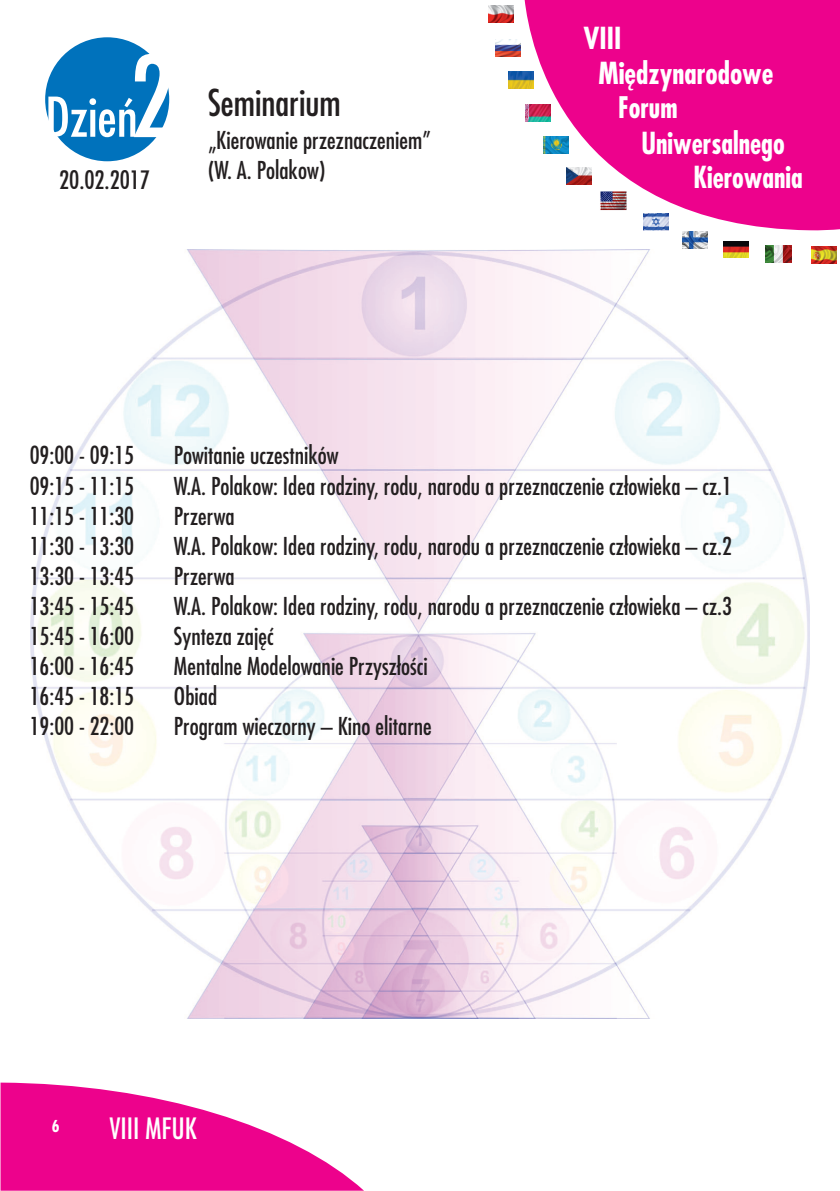
<style>
.page{position:relative;width:840px;height:1191px;background:#fff}
.page>*{position:absolute;margin:0;border:0;box-sizing:border-box;transform-origin:0 0}
.t1{font:53.2px "Fujiyama";color:#fff}
.t2{font:36px "Fujiyama";color:#231f20}
.t3{font:700 29.6px "Fujiyama";color:#fff;scale:.91 1}
.t4{font:700 29.6px "Fujiyama";color:#fff;scale:.95 1}
.t5{font:700 29.6px "Fujiyama";color:#fff;scale:.96 1}
.t6{font:700 29px "Fujiyama";color:#fff;scale:.93 1}
.t7{font:28.6px "Fujiyama";color:#fff}
.t8{font:24.6px "Fujiyama";color:#231f20}
.t9{font:24px/30px "Fujiyama";color:#231f20}
.t10{font:700 16px "Fujiyama";color:#fff}
.s1{font-size:109px}
</style>
<div class="page">
<img style="left:30px;top:249px;width:779px;height:769px">
<svg style="left:1px;top:1082px;width:362px;height:108px"></svg>
<div style="left:45px;top:37px;width:124px;height:124px;background:#0072bc;border-radius:50%"></div>
<svg style="left:524px;top:0;width:315px;height:230px;fill:#ed028c"></svg>
<img style="left:811px;top:247px;width:25px;height:17px">
<img style="left:765px;top:246px;width:25px;height:17px">
<img style="left:722px;top:241px;width:25px;height:17px">
<img style="left:682px;top:232px;width:25px;height:16px">
<img style="left:643px;top:214px;width:25px;height:17px">
<img style="left:598px;top:192px;width:29px;height:18px">
<img style="left:566px;top:168px;width:25px;height:16px">
<img style="left:543px;top:137px;width:25px;height:17px">
<img style="left:525px;top:105px;width:25px;height:16px">
<img style="left:508px;top:72px;width:25px;height:17px">
<img style="left:495px;top:39px;width:25px;height:17px">
<img style="left:488px;top:6px;width:25px;height:17px">
<p class="t5" style="left:583px;top:27px;width:41px">VIII</p>
<h1 class="t1" style="left:45px;top:95px;width:131px">Dzieñ<span class="s1">2</span></h1>
<p class="t8" style="left:59px;top:170px;width:92px">20.02.2017</p>
<p class="t3" style="left:693px;top:166px;width:122px">Kierowania</p>
<p class="t4" style="left:598px;top:62px;width:186px">Miêdzynarodowe</p>
<h2 class="t2" style="left:208px;top:88px;width:134px">Seminarium</h2>
<p class="t9" style="left:208px;top:127px;width:224px">„Kierowanie przeznaczeniem” (W. A. Polakow)</p>
<p class="t6" style="left:618px;top:97px;width:65px">Forum</p>
<p class="t3" style="left:641px;top:132px;width:159px">Uniwersalnego</p>
<p class="t9" style="left:30px;top:442px;width:106px">09:00 - 09:15</p>
<p class="t9" style="left:174px;top:442px;width:166px">Powitanie uczestników</p>
<p class="t9" style="left:30px;top:473px;width:106px">09:15 - 11:15</p>
<p class="t9" style="left:174px;top:473px;width:559px">W.A. Polakow: Idea rodziny, rodu, narodu a przeznaczenie cz³owieka cz.1</p>
<p class="t9" style="left:30px;top:503px;width:106px">11:15 - 11:30</p>
<p class="t9" style="left:174px;top:503px;width:62px">Przerwa</p>
<p class="t9" style="left:30px;top:533px;width:106px">11:30 - 13:30</p>
<p class="t9" style="left:174px;top:533px;width:559px">W.A. Polakow: Idea rodziny, rodu, narodu a przeznaczenie cz³owieka cz.2</p>
<p class="t9" style="left:30px;top:563px;width:106px">13:30 - 13:45</p>
<p class="t9" style="left:174px;top:563px;width:62px">Przerwa</p>
<p class="t9" style="left:30px;top:593px;width:106px">13:45 - 15:45</p>
<p class="t9" style="left:174px;top:593px;width:559px">W.A. Polakow: Idea rodziny, rodu, narodu a przeznaczenie cz³owieka cz.3</p>
<p class="t9" style="left:30px;top:623px;width:106px">15:45 - 16:00</p>
<p class="t9" style="left:174px;top:623px;width:101px">Synteza zajêæ</p>
<p class="t9" style="left:30px;top:653px;width:106px">16:00 - 16:45</p>
<p class="t9" style="left:174px;top:653px;width:255px">Mentalne Modelowanie Przysz³oœci</p>
<p class="t9" style="left:30px;top:683px;width:106px">16:45 - 18:15</p>
<p class="t9" style="left:174px;top:683px;width:45px">Obiad</p>
<p class="t9" style="left:30px;top:713px;width:106px">19:00 - 22:00</p>
<p class="t9" style="left:174px;top:713px;width:259px">Program wieczorny – Kino elitarne</p>
<p class="t9" style="left:685px;top:473px;width:13px">–</p>
<p class="t9" style="left:685px;top:533px;width:13px">–</p>
<p class="t9" style="left:685px;top:593px;width:13px">–</p>
<p class="t10" style="left:52px;top:1119px;width:9px">6</p>
<p class="t7" style="left:109px;top:1116px;width:89px">VIII MFUK</p>
</div>
